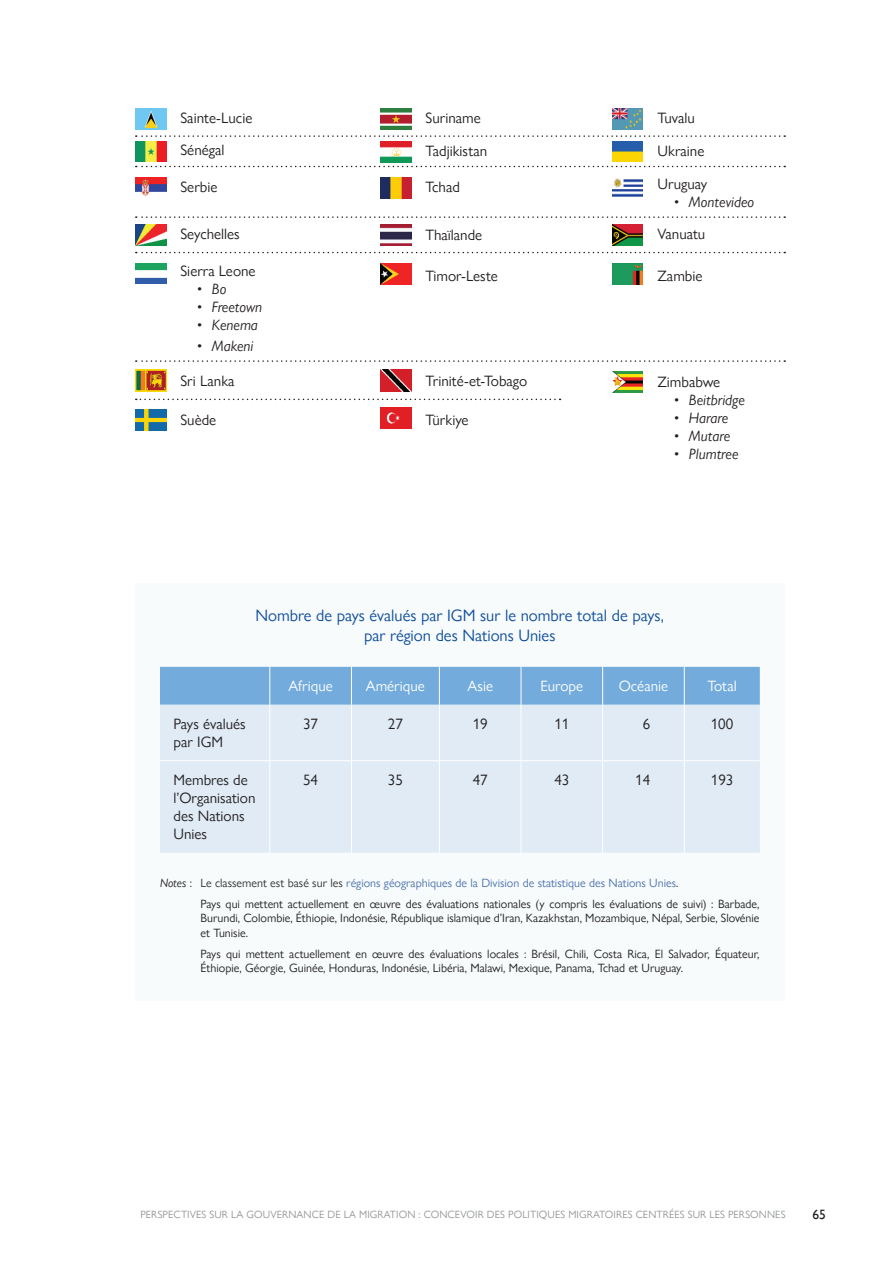
<style>
.page{position:relative;width:893px;height:1263px;background:#fff}
.page>*{position:absolute;margin:0;border:0;box-sizing:border-box;transform-origin:0 0}
.t1{font:16.5px/19.8px "Gill Sans Nova";color:#0d4c9b;text-align:center}
.t2{font:15px/18px "Gill Sans Nova";color:#231f20}
.t3{font:italic 15px "Gill Sans Nova";color:#231f20}
.t4{font:15px "Gill Sans Nova";color:#fff}
.t5{font:500 13.5px "Gill Sans Nova";color:#231f20}
.t6{font:12px/14.4px "Gill Sans Nova";color:#231f20}
.t7{font:10.5px "Gill Sans Nova";letter-spacing:.01em;color:#939598}
.s1{font-style:italic}
.s2{color:#313232}
.s3{color:#4d72ac}
</style>
<div class="page">
<div style="left:135px;top:583px;width:650px;height:418px;background:#f7fbfc"></div>
<div style="left:160px;top:667px;width:600px;height:38px;background:#72abdc"></div>
<div style="left:160px;top:705px;width:600px;height:148px;background:#e0ebf6"></div>
<hr style="left:269px;top:667px;width:1px;height:38px;background:#fff">
<hr style="left:351px;top:667px;width:1px;height:38px;background:#fff">
<hr style="left:439px;top:667px;width:1px;height:38px;background:#fff">
<hr style="left:521px;top:667px;width:1px;height:38px;background:#fff">
<hr style="left:602px;top:667px;width:1px;height:38px;background:#fff">
<hr style="left:684px;top:667px;width:1px;height:38px;background:#fff">
<hr style="left:269px;top:705px;width:1px;height:55px;background:#fff">
<hr style="left:351px;top:705px;width:1px;height:55px;background:#fff">
<hr style="left:439px;top:705px;width:1px;height:55px;background:#fff">
<hr style="left:521px;top:705px;width:1px;height:55px;background:#fff">
<hr style="left:602px;top:705px;width:1px;height:55px;background:#fff">
<hr style="left:684px;top:705px;width:1px;height:55px;background:#fff">
<hr style="left:160px;top:760px;width:110px;height:1px;background:#fff">
<hr style="left:270px;top:760px;width:81px;height:1px;background:#fff">
<hr style="left:269px;top:761px;width:1px;height:92px;background:#fff">
<hr style="left:351px;top:760px;width:88px;height:1px;background:#fff">
<hr style="left:351px;top:761px;width:1px;height:92px;background:#fff">
<hr style="left:439px;top:760px;width:82px;height:1px;background:#fff">
<hr style="left:439px;top:761px;width:1px;height:92px;background:#fff">
<hr style="left:521px;top:760px;width:82px;height:1px;background:#fff">
<hr style="left:521px;top:761px;width:1px;height:92px;background:#fff">
<hr style="left:603px;top:760px;width:81px;height:1px;background:#fff">
<hr style="left:602px;top:761px;width:1px;height:92px;background:#fff">
<hr style="left:684px;top:760px;width:76px;height:1px;background:#fff">
<hr style="left:684px;top:761px;width:1px;height:92px;background:#fff">
<svg style="left:136px;top:135px;width:649px;height:2px"></svg>
<svg style="left:136px;top:166px;width:649px;height:1px"></svg>
<svg style="left:136px;top:216px;width:649px;height:2px"></svg>
<svg style="left:136px;top:252px;width:649px;height:1px"></svg>
<svg style="left:136px;top:360px;width:649px;height:2px"></svg>
<svg style="left:136px;top:399px;width:425px;height:1px"></svg>
<img style="left:136px;top:263px;width:30px;height:21px">
<img style="left:136px;top:369px;width:30px;height:22px">
<img style="left:381px;top:108px;width:30px;height:22px">
<img style="left:136px;top:409px;width:30px;height:22px">
<img style="left:381px;top:141px;width:30px;height:21px">
<img style="left:381px;top:225px;width:30px;height:21px">
<img style="left:381px;top:263px;width:30px;height:21px">
<img style="left:381px;top:370px;width:30px;height:21px">
<img style="left:612px;top:108px;width:31px;height:21px">
<img style="left:381px;top:407px;width:30px;height:21px">
<img style="left:612px;top:141px;width:31px;height:20px">
<img style="left:612px;top:178px;width:31px;height:19px">
<img style="left:612px;top:225px;width:31px;height:21px">
<img style="left:612px;top:263px;width:31px;height:21px">
<img style="left:613px;top:372px;width:30px;height:21px">
<img style="left:135px;top:108px;width:31px;height:21px">
<img style="left:136px;top:141px;width:30px;height:21px">
<img style="left:136px;top:177px;width:30px;height:19px">
<img style="left:136px;top:225px;width:30px;height:20px">
<img style="left:381px;top:177px;width:30px;height:22px">
<p class="t2" style="left:180px;top:102px;width:73px;line-height:31.5px">Sainte-Lucie<br>Sénégal</p>
<p class="t2" style="left:180px;top:178px;width:39px">Serbie</p>
<p class="t2" style="left:180px;top:225px;width:61px">Seychelles</p>
<p class="t2" style="left:180px;top:262px;width:77px">Sierra Leone</p>
<p class="t3" style="left:197px;top:280px;width:31px">• Bo</p>
<p class="t3" style="left:197px;top:298px;width:67px">• Freetown</p>
<p class="t3" style="left:197px;top:316px;width:62px">• Kenema</p>
<p class="t3" style="left:197px;top:337px;width:58px">• Makeni</p>
<p class="t2" style="left:180px;top:372px;width:56px">Sri Lanka</p>
<p class="t2" style="left:180px;top:411px;width:37px">Suède</p>
<p class="t2" style="left:425px;top:109px;width:57px">Suriname</p>
<p class="t2" style="left:425px;top:142px;width:63px">Tadjikistan</p>
<p class="t2" style="left:425px;top:178px;width:36px">Tchad</p>
<p class="t2" style="left:425px;top:226px;width:58px">Thaïlande</p>
<p class="t2" style="left:425px;top:267px;width:74px">Timor-Leste</p>
<p class="t2" style="left:425px;top:372px;width:103px">Trinité-et-Tobago</p>
<p class="t2" style="left:425px;top:411px;width:45px">Türkiye</p>
<p class="t2" style="left:657px;top:109px;width:39px">Tuvalu</p>
<p class="t2" style="left:657px;top:142px;width:48px">Ukraine</p>
<p class="t2" style="left:657px;top:175px;width:51px">Uruguay</p>
<p class="t3" style="left:674px;top:193px;width:82px">• Montevideo</p>
<p class="t2" style="left:657px;top:225px;width:49px">Vanuatu</p>
<p class="t2" style="left:657px;top:267px;width:46px">Zambie</p>
<p class="t2" style="left:657px;top:373px;width:64px">Zimbabwe</p>
<p class="t3" style="left:674px;top:391px;width:73px">• Beitbridge</p>
<p class="t3" style="left:674px;top:409px;width:56px">• Harare</p>
<p class="t3" style="left:674px;top:427px;width:58px">• Mutare</p>
<p class="t3" style="left:674px;top:445px;width:66px">• Plumtree</p>
<h1 class="t1" style="left:255px;top:605px;width:410px">Nombre de pays évalués par IGM sur le nombre total de pays, par région des Nations Unies</h1>
<p class="t4" style="left:288px;top:677px;width:46px">Afrique</p>
<p class="t4" style="left:366px;top:677px;width:61px">Amérique</p>
<p class="t4" style="left:467px;top:677px;width:27px">Asie</p>
<p class="t4" style="left:540px;top:677px;width:44px">Europe</p>
<p class="t4" style="left:619px;top:677px;width:51px">Océanie</p>
<p class="t4" style="left:707px;top:677px;width:31px">Total</p>
<p class="t2" style="left:174px;top:715px;width:74px">Pays évalués par IGM</p>
<p class="t2" style="left:303px;top:715px;width:16px">37</p>
<p class="t2" style="left:388px;top:715px;width:16px">27</p>
<p class="t2" style="left:473px;top:715px;width:16px">19</p>
<p class="t2" style="left:554px;top:715px;width:16px">11</p>
<p class="t2" style="left:643px;top:715px;width:9px">6</p>
<p class="t2" style="left:711px;top:715px;width:24px">100</p>
<p class="t2" style="left:174px;top:771px;width:84px">Membres de l’Organisation des Nations<br>Unies</p>
<p class="t2" style="left:303px;top:771px;width:16px">54</p>
<p class="t2" style="left:388px;top:771px;width:16px">35</p>
<p class="t2" style="left:473px;top:771px;width:16px">47</p>
<p class="t2" style="left:554px;top:771px;width:16px">43</p>
<p class="t2" style="left:635px;top:771px;width:16px">14</p>
<p class="t2" style="left:711px;top:771px;width:24px">193</p>
<p class="t6" style="left:201px;top:872px;width:560px;line-height:21.1px;text-indent:-41px"><span class="s1">Notes</span> : <span class="s2">Le classement est basé sur les</span> <span class="s3">régions géographiques de la Division de statistique des Nations Unies</span>.<br>Pays qui mettent actuellement en œuvre des évaluations nationales (y compris les évaluations de suivi) : Barbade,</p>
<p class="t6" style="left:201px;top:911px;width:560px">Burundi, Colombie, Éthiopie, Indonésie, République islamique d’Iran, Kazakhstan, Mozambique, Népal, Serbie, Slovénie et Tunisie.</p>
<p class="t6" style="left:201px;top:946px;width:560px">Pays qui mettent actuellement en œuvre des évaluations locales : Brésil, Chili, Costa Rica, El Salvador, Équateur,<br>Éthiopie, Géorgie, Guinée, Honduras, Indonésie, Libéria, Malawi, Mexique, Panama, Tchad et Uruguay.</p>
<p class="t7" style="left:140px;top:1208px;width:647px">PERSPECTIVES SUR LA GOUVERNANCE DE LA MIGRATION : CONCEVOIR DES POLITIQUES MIGRATOIRES CENTRÉES SUR LES PERSONNES</p>
<p class="t5" style="left:812px;top:1206px;width:15px">65</p>
</div>
